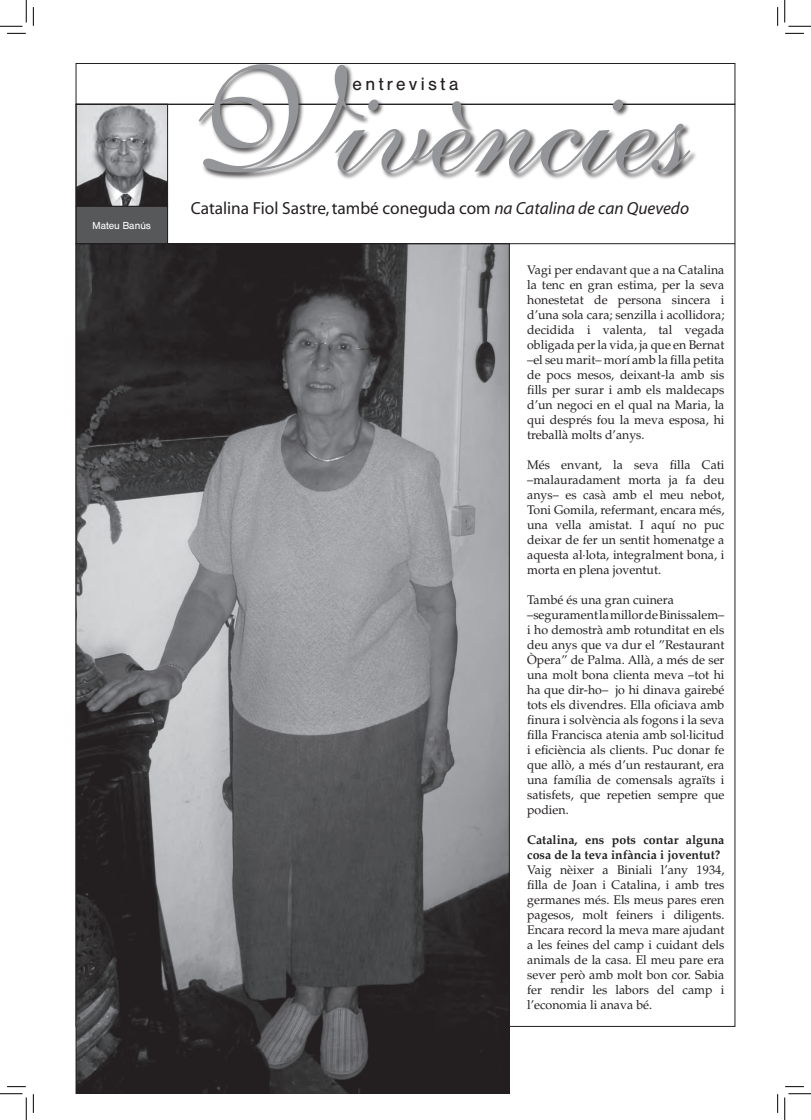
<style>
.page{position:relative;width:811px;height:1120px;background:#fff}
.page>*{position:absolute;margin:0;border:0;box-sizing:border-box;transform-origin:0 0}
.t1{font:150px "Shelley Volante BT";color:#939598}
.t2{font:17.5px "Myriad";color:#231f20}
.t3{font:17.5px "Helvetica BQ";letter-spacing:.2em;color:#231f20}
.t4{font:12.5px/15px "Palatino";color:#231f20;text-align:justify}
.t5{font:700 12.5px/15px "Palatino";color:#231f20}
.t6{font:10px "Helvetica BQ";color:#fff}
.s1{font-style:italic}
</style>
<div class="page">
<img style="left:78px;top:106px;width:88px;height:98px">
<div style="left:76px;top:104px;width:92px;height:102px;border:1px solid #231f20"></div>
<div style="left:76px;top:206px;width:92px;height:37px;background:#57585a"></div>
<div style="left:76px;top:206px;width:92px;height:38px;border:1px solid #231f20"></div>
<div style="left:76px;top:63px;width:659px;height:41px;border:1px solid #231f20"></div>
<div style="left:198px;top:63px;width:499px;height:117px;background:#231f20;opacity:.75"></div>
<svg style="left:76px;top:244px;width:433px;height:849px;background:#69696b"></svg>
<hr style="left:76px;top:243px;width:659px;height:1px;background:#231f20">
<svg style="left:7px;top:33px;width:19px;height:1px"></svg>
<svg style="left:785px;top:33px;width:19px;height:1px"></svg>
<svg style="left:33px;top:7px;width:1px;height:19px"></svg>
<svg style="left:33px;top:1094px;width:1px;height:18px"></svg>
<svg style="left:777px;top:7px;width:1px;height:19px"></svg>
<svg style="left:777px;top:1094px;width:1px;height:18px"></svg>
<svg style="left:0;top:0;width:27px;height:27px"></svg>
<svg style="left:0;top:1093px;width:27px;height:26px"></svg>
<svg style="left:784px;top:0;width:27px;height:27px"></svg>
<svg style="left:784px;top:1093px;width:27px;height:26px"></svg>
<p class="t6" style="left:93px;top:220px;width:60px">Mateu Banús</p>
<p class="t1" style="left:182px;top:29px;width:508px">Vivències</p>
<p class="t3" style="left:352px;top:75px;width:108px">entrevista</p>
<p class="t2" style="left:191px;top:199px;width:500px">Catalina Fiol Sastre,també coneguda com <span class="s1">na Catalina de can Quevedo</span></p>
<p class="t4" style="left:527px;top:262px;width:199px">Vagi per endavant que a na Catalina la tenc en gran estima, per la seva honestetat de persona sincera i d’una sola cara; senzilla i acollidora; decidida i valenta, tal vegada obligada per la vida, ja que en Bernat –el seu marit– morí amb la filla petita de pocs mesos, deixant-la amb sis fills per surar i amb els maldecaps d’un negoci en el qual na Maria, la qui després fou la meva esposa, hi treballà molts d’anys.</p>
<p class="t4" style="left:527px;top:457px;width:199px">Més envant, la seva filla Cati –malauradament morta ja fa deu anys– es casà amb el meu nebot, Toni Gomila, refermant, encara més, una vella amistat. I aquí no puc deixar de fer un sentit homenatge a aquesta al·lota, integralment bona, i morta en plena joventut.</p>
<p class="t4" style="left:527px;top:592px;width:148px">També és una gran cuinera</p>
<p class="t4" style="left:527px;top:607px;width:199px">–segurament la millor de Binissalem– i ho demostrà amb rotunditat en els deu anys que va dur el ”Restaurant Òpera” de Palma. Allà, a més de ser una molt bona clienta meva –tot hi ha que dir-ho– jo hi dinava gairebé tots els divendres. Ella oficiava amb finura i solvència als fogons i la seva filla Francisca atenia amb sol·licitud i eficiència als clients. Puc donar fe que allò, a més d’un restaurant, era una família de comensals agraïts i satisfets, que repetien sempre que podien.</p>
<p class="t5" style="left:527px;top:832px;width:199px">Catalina, ens pots contar alguna cosa de la teva infància i joventut?</p>
<p class="t4" style="left:527px;top:862px;width:199px">Vaig nèixer a Biniali l’any 1934, filla de Joan i Catalina, i amb tres germanes més. Els meus pares eren pagesos, molt feiners i diligents.<br>Encara record la meva mare ajudant a les feines del camp i cuidant dels animals de la casa. El meu pare era sever però amb molt bon cor. Sabia fer rendir les labors del camp i l’economia li anava bé.</p>
</div>
